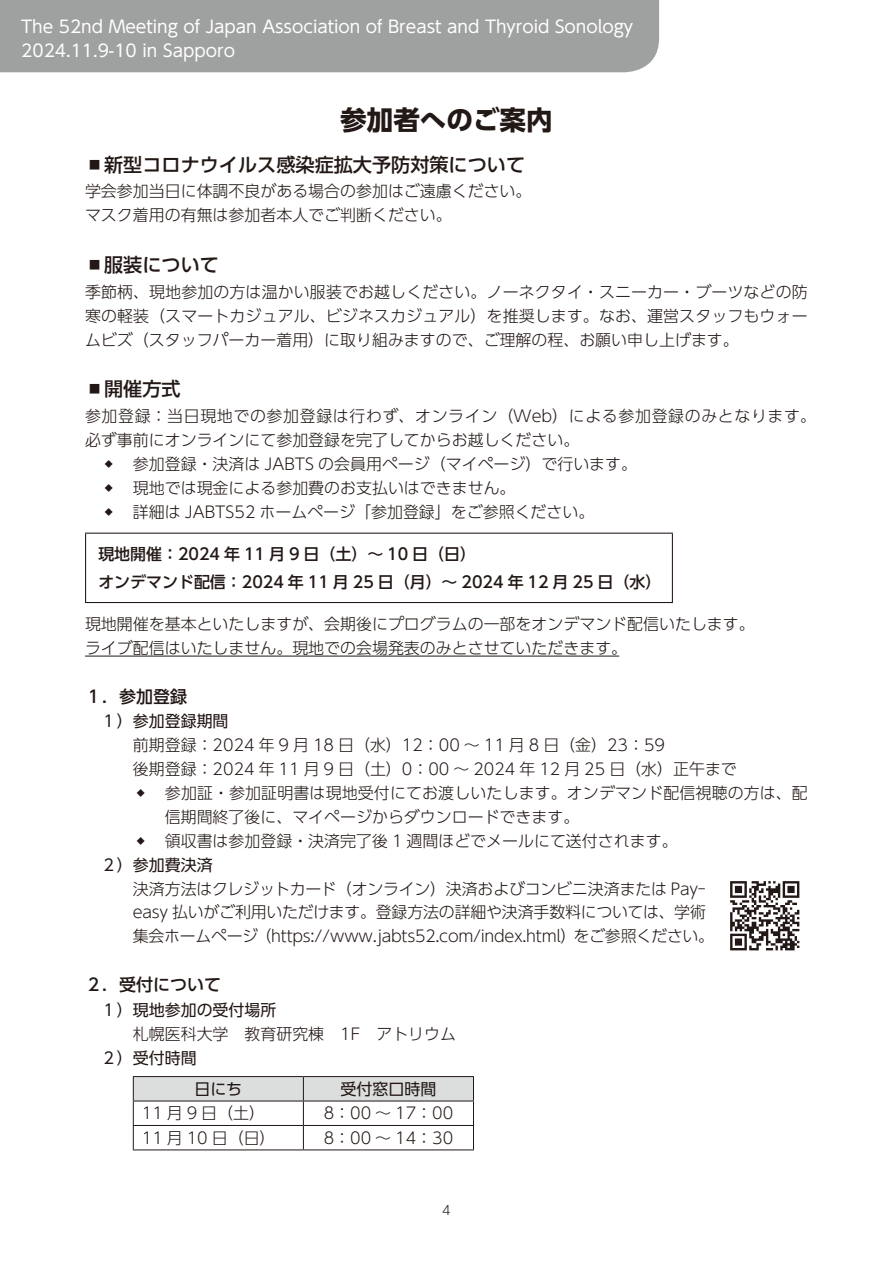
<style>
.page{position:relative;width:893px;height:1263px;background:#fff}
.page>*{position:absolute;margin:0;border:0;box-sizing:border-box;transform-origin:0 0}
.t1{font:700 26.55px "UD Shin Go Pro";color:#221815}
.t2{font:500 19.2px "UD Shin Go Pro";color:#221815}
.t3{font:16.95px/24.5px "UD Shin Go Pro";color:#fff}
.t4{font:500 16.95px "UD Shin Go Pro";color:#221815}
.t5{font:300 15.9px/23.9px "UD Shin Go Pro";color:#221815}
.t6{font:500 15.9px/27.9px "UD Shin Go Pro";color:#221815}
.t7{font:300 15.9px "UD Shin Go Pro";letter-spacing:.04em;color:#221815}
.t8{font:15.9px/31.2px "UD Shin Go Pro";color:#221815}
.t9{font:300 12.75px "UD Shin Go Pro";color:#221815}
</style>
<div class="page">
<div style="left:0;top:0;width:659px;height:72px;background:#9fa0a0"></div>
<hr style="left:85px;top:656px;width:534px;height:1px;background:#221815">
<hr style="left:85px;top:533px;width:588px;height:1px;background:#221815">
<hr style="left:85px;top:534px;width:1px;height:68px;background:#221815">
<hr style="left:672px;top:534px;width:1px;height:68px;background:#221815">
<hr style="left:85px;top:602px;width:588px;height:1px;background:#221815">
<svg style="left:133px;top:1076px;width:341px;height:73px"></svg>
<hr style="left:133px;top:1149px;width:170px;height:1px;background:#221815">
<hr style="left:303px;top:1149px;width:171px;height:1px;background:#221815">
<img style="left:730px;top:881px;width:70px;height:70px">
<p class="t3" style="left:21px;top:14px;width:613px">The 52nd Meeting of Japan Association of Breast and Thyroid Sonology<br>2024.11.9-10 in Sapporo</p>
<h1 class="t1" style="left:340px;top:98px;width:214px">参加者へのご案内</h1>
<p class="t2" style="left:85px;top:149px;width:442px">▪新型コロナウイルス感染症拡大予防対策について</p>
<p class="t5" style="left:85px;top:179px;width:448px">学会参加当日に体調不良がある場合の参加はご遠慮ください。マスク着用の有無は参加者本人でご判断ください。</p>
<p class="t2" style="left:85px;top:249px;width:135px">▪服装について</p>
<p class="t5" style="left:85px;top:279px;width:724px;text-align:justify">季節柄、現地参加の方は温かい服装でお越しください。ノーネクタイ・スニーカー・ブーツなどの防寒の軽装（スマートカジュアル、ビジネスカジュアル）を推奨します。なお、運営スタッフもウォームビズ（スタッフパーカー着用）に取り組みますので、ご理解の程、お願い申し上げます。</p>
<p class="t2" style="left:85px;top:373px;width:97px">▪開催方式</p>
<p class="t7" style="left:85px;top:403px;width:732px">参加登録：当日現地での参加登録は行わず、オンライン（Web）による参加登録のみとなります。</p>
<p class="t5" style="left:85px;top:428px;width:496px">必ず事前にオンラインにて参加登録を完了してからお越しください。</p>
<p class="t5" style="left:105px;top:452px;width:534px"><sup>◆</sup> 　参加登録・決済は JABTS の会員用ページ（マイページ）で行います。</p>
<p class="t5" style="left:105px;top:475px;width:412px"><sup>◆</sup> 　現地では現金による参加費のお支払いはできません。</p>
<p class="t5" style="left:105px;top:499px;width:491px"><sup>◆</sup> 　詳細は JABTS52 ホームページ「参加登録」をご参照ください。</p>
<p class="t6" style="left:98px;top:539px;width:565px">現地開催：2024 年 11 月 9 日（土）～ 10 日（日）<br>オンデマンド配信：2024 年 11 月 25 日（月）～ 2024 年 12 月 25 日（水）</p>
<p class="t5" style="left:85px;top:611px;width:671px">現地開催を基本といたしますが、会期後にプログラムの一部をオンデマンド配信いたします。ライブ配信はいたしません。現地での会場発表のみとさせていただきます。</p>
<p class="t4" style="left:85px;top:682px;width:104px">１．参加登録</p>
<p class="t8" style="left:101px;top:705px;width:129px">１）参加登録期間</p>
<p class="t5" style="left:133px;top:732px;width:534px">前期登録：2024 年 9 月 18 日（水）12：00 ～ 11 月 8 日（金）23：59</p>
<p class="t5" style="left:133px;top:756px;width:605px">後期登録：2024 年 11 月 9 日（土）0：00 ～ 2024 年 12 月 25 日（水）正午まで</p>
<p class="t5" style="left:137px;top:780px;width:673px"><sup>◆</sup> 　参加証・参加証明書は現地受付にてお渡しいたします。オンデマンド配信視聴の方は、配</p>
<p class="t5" style="left:165px;top:804px;width:416px">信期間終了後に、マイページからダウンロードできます。</p>
<p class="t5" style="left:137px;top:828px;width:542px"><sup>◆</sup> 　領収書は参加登録・決済完了後 1 週間ほどでメールにて送付されます。</p>
<p class="t8" style="left:101px;top:848px;width:113px">２）参加費決済</p>
<p class="t5" style="left:133px;top:876px;width:583px">決済方法はクレジットカード（オンライン）決済およびコンビニ決済または Pay&shy;easy 払いがご利用いただけます。登録方法の詳細や決済手数料については、学術集会ホームページ（https://www.jabts52.com/index.html）をご参照ください。</p>
<p class="t4" style="left:85px;top:971px;width:138px">２．受付について</p>
<p class="t8" style="left:101px;top:994px;width:177px">１）現地参加の受付場所</p>
<p class="t5" style="left:133px;top:1021px;width:325px">札幌医科大学　教育研究棟　1F　アトリウム</p>
<p class="t8" style="left:194px;top:1041px;width:49px;text-indent:-93px">２）受付時間<br>日にち</p>
<p class="t8" style="left:341px;top:1073px;width:97px">受付窓口時間</p>
<p class="t5" style="left:142px;top:1101px;width:125px">11 月 9 日（土）</p>
<p class="t5" style="left:324px;top:1101px;width:131px">8：00 ～ 17：00</p>
<p class="t5" style="left:142px;top:1125px;width:135px">11 月 10 日（日）</p>
<p class="t5" style="left:324px;top:1125px;width:131px">8：00 ～ 14：30</p>
<p class="t9" style="left:442px;top:1199px;width:10px">4</p>
</div>
